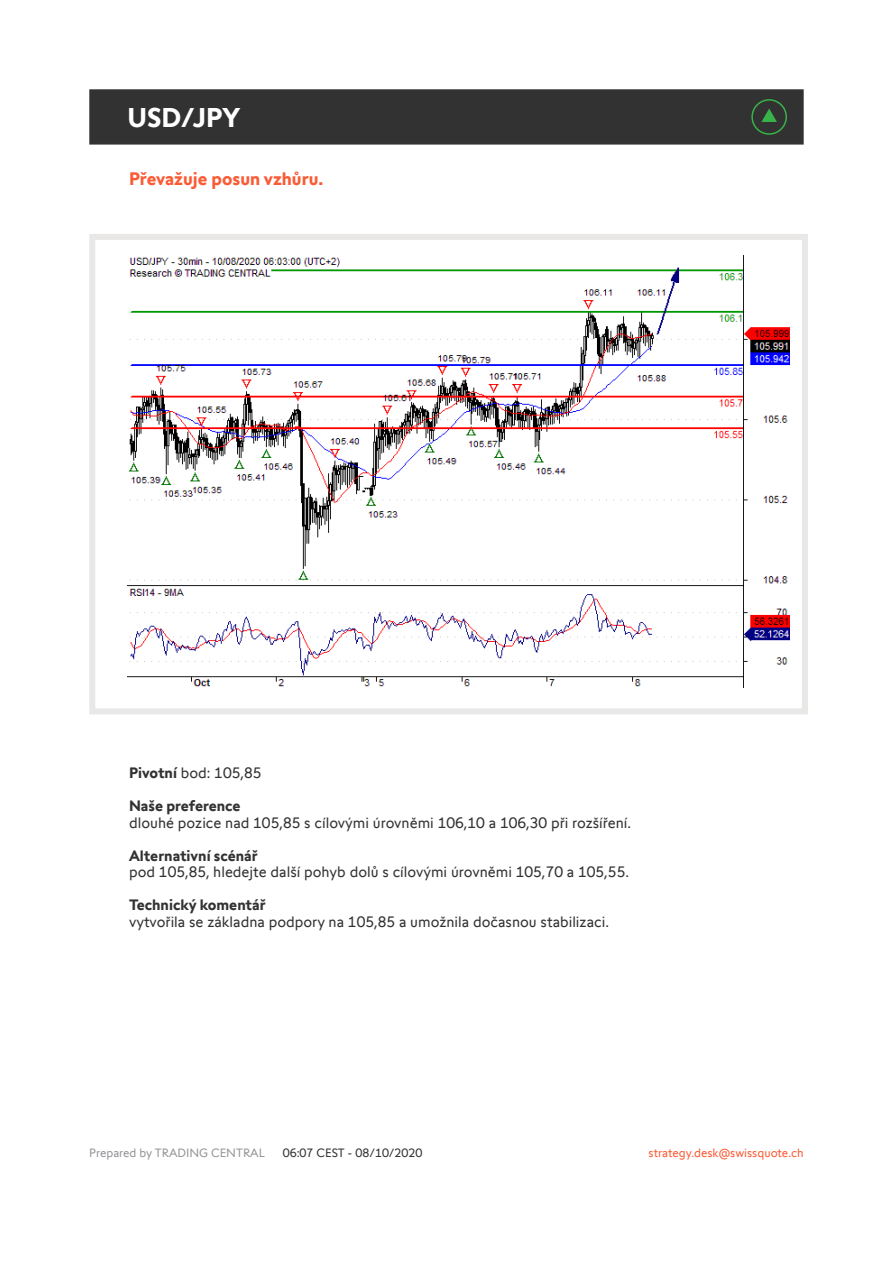
<style>
.page{position:relative;width:893px;height:1263px;background:#fff}
.page>*{position:absolute;margin:0;border:0;box-sizing:border-box;transform-origin:0 0}
.t1{font:700 27px "Swissquote CT";color:#fff}
.t2{font:700 18px "Swissquote CT";color:#fa5b35}
.t3{font:15px "Swissquote CT";color:#323232}
.t4{font:700 15px "Swissquote CT";color:#323232}
.t5{font:12px "Swissquote CT";color:#fa5b35}
.t6{font:12px "Swissquote CT";color:#939598}
.t7{font:12px "Swissquote CT";color:#323232}
.s1{font-weight:700}
</style>
<div class="page">
<div style="left:89px;top:234px;width:719px;height:480px;border:6px solid #e9e8e7"></div>
<div style="left:89px;top:89px;width:715px;height:56px;background:#323232;border:2px solid #323232"></div>
<img style="left:128px;top:255px;width:661px;height:432px">
<svg style="left:751px;top:99px;width:36px;height:36px"></svg>
<h1 class="t1" style="left:128px;top:101px;width:114px">USD/JPY</h1>
<p class="t2" style="left:129px;top:168px;width:196px">Převažuje posun vzhůru.</p>
<p class="t3" style="left:129px;top:764px;width:134px"><span class="s1">Pivotní</span> bod: 105,85</p>
<p class="t4" style="left:129px;top:797px;width:113px">Naše preference</p>
<p class="t3" style="left:129px;top:814px;width:503px">dlouhé pozice nad 105,85 s cílovými úrovněmi 106,10 a 106,30 při rozšíření.</p>
<p class="t4" style="left:129px;top:846px;width:130px">Alternativní scénář</p>
<p class="t3" style="left:129px;top:863px;width:501px">pod 105,85, hledejte další pohyb dolů s cílovými úrovněmi 105,70 a 105,55.</p>
<p class="t4" style="left:129px;top:896px;width:138px">Technický komentář</p>
<p class="t3" style="left:129px;top:913px;width:481px">vytvořila se základna podpory na 105,85 a umožnila dočasnou stabilizaci.</p>
<p class="t6" style="left:89px;top:1145px;width:177px">Prepared by TRADING CENTRAL</p>
<p class="t7" style="left:283px;top:1145px;width:141px">06:07 CEST - 08/10/2020</p>
<p class="t5" style="left:649px;top:1145px;width:157px">strategy.desk@swissquote.ch</p>
</div>
